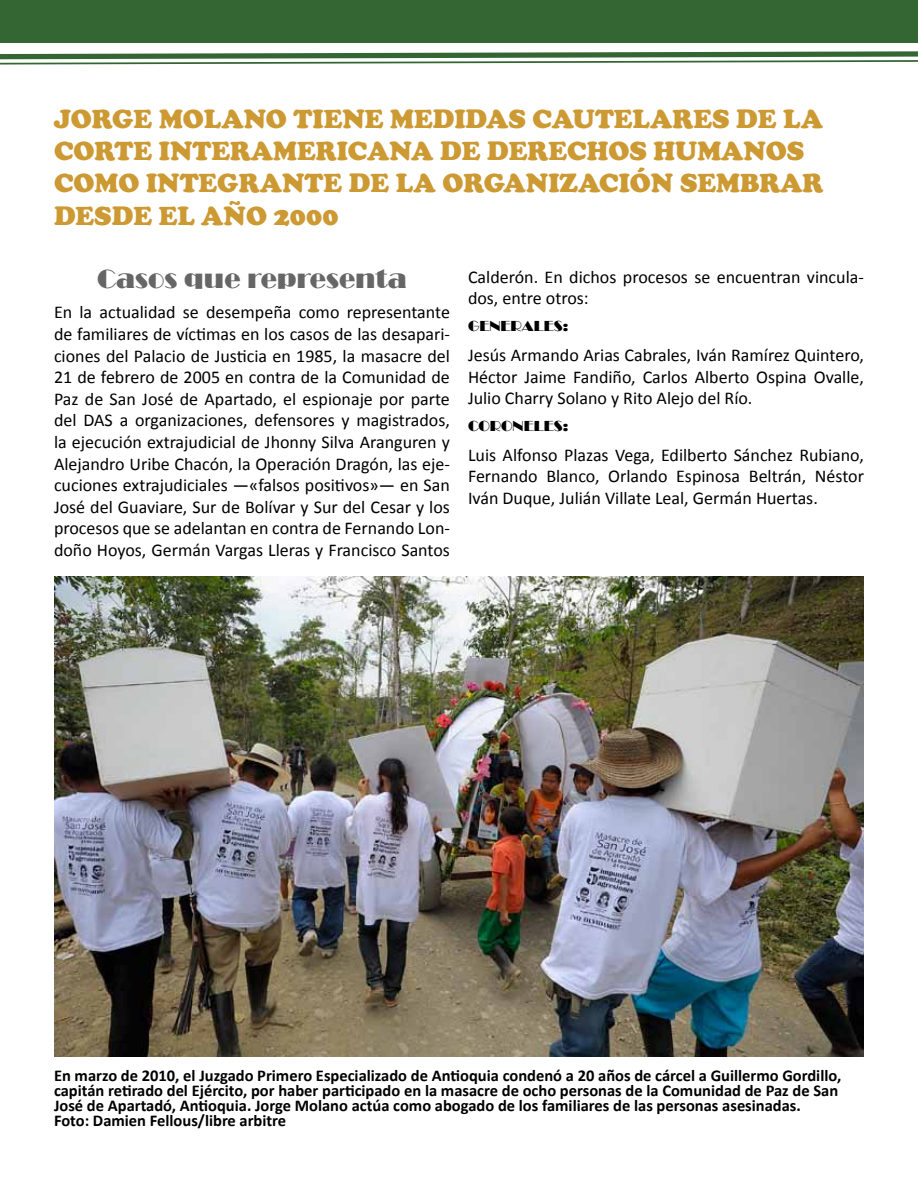
<style>
.page{position:relative;width:918px;height:1188px;background:#fff}
.page>*{position:absolute;margin:0;border:0;box-sizing:border-box;transform-origin:0 0}
.t1{font:900 27px/32.4px "Cooper";color:#c93}
.t2{font:27px "Broadway";color:#666}
.t3{font:18px/21.6px "Calibri";color:#000;text-align:justify}
.t4{font:700 16.5px/15px "Calibri";color:#000}
.t5{font:15px "Broadway";color:#000}
</style>
<div class="page">
<img style="left:54px;top:576px;width:810px;height:480px">
<div style="left:0;top:0;width:918px;height:43px;background:#363"></div>
<svg style="left:0;top:51px;width:918px;height:14px"></svg>
<h1 class="t1" style="left:54px;top:102px;width:771px">JORGE MOLANO TIENE MEDIDAS CAUTELARES DE LA CORTE INTERAMERICANA DE DERECHOS HUMANOS COMO INTEGRANTE DE LA ORGANIZACIÓN SEMBRAR DESDE EL AÑO 2000</h1>
<h1 class="t2" style="left:97px;top:264px;width:311px">Casos que representa</h1>
<p class="t3" style="left:54px;top:301px;width:397px">En la actualidad se desempeña como representante de familiares de víctimas en los casos de las desapari&shy;ciones del Palacio de Justicia en 1985, la masacre del 21 de febrero de 2005 en contra de la Comunidad de Paz de San José de Apartado, el espionaje por parte del DAS a organizaciones, defensores y magistrados, la ejecución extrajudicial de Jhonny Silva Aranguren y Alejandro Uribe Chacón, la Operación Dragón, las eje&shy;cuciones extrajudiciales —«falsos positivos»— en San José del Guaviare, Sur de Bolívar y Sur del Cesar y los procesos que se adelantan en contra de Fernando Lon&shy;doño Hoyos, Germán Vargas Lleras y Francisco Santos</p>
<p class="t3" style="left:468px;top:265px;width:397px">Calderón. En dichos procesos se encuentran vincula&shy;dos, entre otros:</p>
<p class="t5" style="left:468px;top:317px;width:102px">Generales:</p>
<p class="t3" style="left:468px;top:343px;width:398px">Jesús Armando Arias Cabrales, Iván Ramírez Quintero, Héctor Jaime Fandiño, Carlos Alberto Ospina Ovalle, Julio Charry Solano y Rito Alejo del Río.</p>
<p class="t5" style="left:468px;top:417px;width:102px">Coroneles:</p>
<p class="t3" style="left:468px;top:443px;width:397px">Luis Alfonso Plazas Vega, Edilberto Sánchez Rubiano, Fernando Blanco, Orlando Espinosa Beltrán, Néstor Iván Duque, Julián Villate Leal, Germán Huertas.</p>
<p class="t4" style="left:54px;top:1068px;width:789px">En marzo de 2010, el Juzgado Primero Especializado de Antioquia condenó a 20 años de cárcel a Guillermo Gordillo, capitán retirado del Ejército, por haber participado en la masacre de ocho personas de la Comunidad de Paz de San José de Apartadó, Antioquia. Jorge Molano actúa como abogado de los familiares de las personas asesinadas.<br>Foto: Damien Fellous/libre arbitre</p>
</div>
